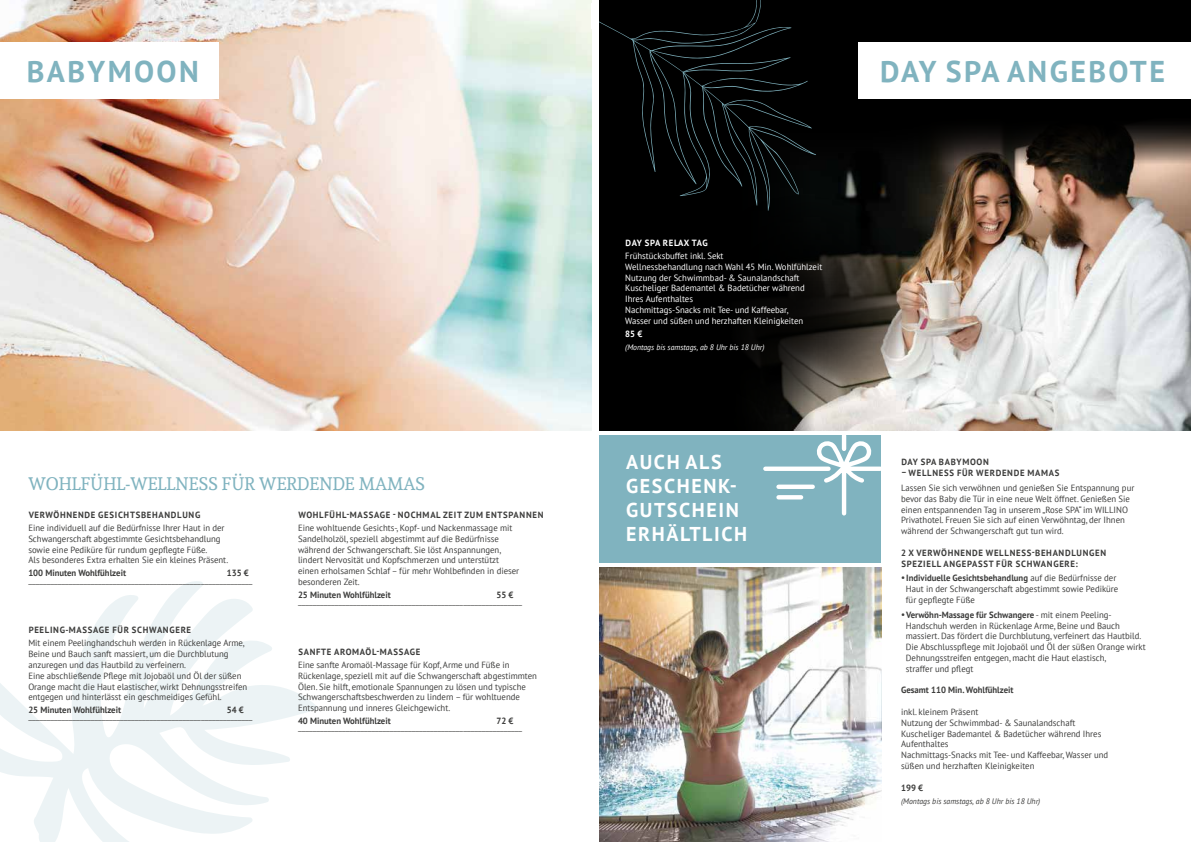
<style>
.page{position:relative;width:1191px;height:842px;background:#fff}
.page>*{position:absolute;margin:0;border:0;box-sizing:border-box;transform-origin:0 0}
.t1{font:700 30px "PT Sans";letter-spacing:.08em;color:#80b3bf}
.t2{font:700 20px/24px "PT Sans";letter-spacing:.08em;color:#fff}
.t3{font:18px "Andada";color:#80b3bf}
.t4{font:9px/10.8px "PT Sans";color:#3c3c3b}
.t5{font:700 9px/10.8px "PT Sans";letter-spacing:.08em;color:#3c3c3b}
.t6{font:9px/10.8px "PT Sans";color:#fff}
.t7{font:700 9px "PT Sans";color:#3c3c3b}
.t8{font:700 9px "PT Sans";letter-spacing:.05em;color:#fff}
.t9{font:italic 8px "PT Sans";color:#3c3c3b}
.t10{font:italic 8px "PT Sans";color:#fff}
.s1{font-weight:700}
</style>
<div class="page">
<div style="left:599px;top:0;width:592px;height:431px;background:#000"></div>
<img style="left:774px;top:125px;width:417px;height:306px">
<div style="left:858px;top:43px;width:333px;height:56px;background:#fff"></div>
<svg style="left:591px;top:0;width:225px;height:211px"></svg>
<svg style="left:0;top:581px;width:317px;height:261px"></svg>
<img style="left:0;top:0;width:591px;height:431px">
<div style="left:0;top:43px;width:218px;height:56px;background:#fff"></div>
<img style="left:599px;top:567px;width:282px;height:275px">
<div style="left:599px;top:435px;width:282px;height:128px;background:#80b3bf"></div>
<svg style="left:763px;top:435px;width:118px;height:81px"></svg>
<svg style="left:687px;top:195px;width:227px;height:217px"></svg>
<div style="left:591px;top:3px;width:8px;height:26px;background:#fff"></div>
<h1 class="t1" style="left:27px;top:52px;width:174px">BABYMOON</h1>
<h3 class="t3" style="left:28px;top:473px;width:398px">WOHLFÜHL-WELLNESS FÜR WERDENDE MAMAS</h3>
<p class="t5" style="left:298px;top:509px;width:246px">WOHLFÜHL-MASSAGE - NOCHMAL ZEIT ZUM ENTSPANNEN</p>
<p class="t4" style="left:298px;top:522px;width:223px">Eine wohltuende Gesichts-, Kopf- und Nackenmassage mit Sandelholzöl, speziell abgestimmt auf die Bedürfnisse während der Schwangerschaft. Sie löst Anspannungen, lindert Nervosität und Kopfschmerzen und unterstützt einen erholsamen Schlaf – für mehr Wohlbefinden in dieser besonderen Zeit.</p>
<p class="t7" style="left:298px;top:589px;width:94px">25 Minuten Wohlfühlzeit</p>
<p class="t5" style="left:496px;top:589px;width:19px">55 €</p>
<p class="t4" style="left:298px;top:595px;width:225px">_____________________________________________________________</p>
<p class="t5" style="left:29px;top:509px;width:173px">VERWÖHNENDE GESICHTSBEHANDLUNG</p>
<p class="t4" style="left:28px;top:522px;width:201px">Eine individuell auf die Bedürfnisse Ihrer Haut in der Schwangerschaft abgestimmte Gesichtsbehandlung sowie eine Pediküre für rundum gepflegte Füße.<br>Als besonderes Extra erhalten Sie ein kleines Präsent.</p>
<p class="t7" style="left:28px;top:567px;width:99px">100 Minuten Wohlfühlzeit</p>
<p class="t5" style="left:227px;top:568px;width:24px">135 €</p>
<p class="t4" style="left:28px;top:574px;width:225px">_____________________________________________________________</p>
<p class="t5" style="left:29px;top:624px;width:164px">PEELING-MASSAGE FÜR SCHWANGERE</p>
<p class="t4" style="left:28px;top:637px;width:220px">Mit einem Peelinghandschuh werden in Rückenlage Arme, Beine und Bauch sanft massiert, um die Durchblutung anzuregen und das Hautbild zu verfeinern.<br>Eine abschließende Pflege mit Jojobaöl und Öl der süßen Orange macht die Haut elastischer, wirkt Dehnungsstreifen entgegen und hinterlässt ein geschmeidiges Gefühl.</p>
<p class="t7" style="left:28px;top:704px;width:94px">25 Minuten Wohlfühlzeit</p>
<p class="t5" style="left:227px;top:704px;width:19px">54 €</p>
<p class="t4" style="left:28px;top:710px;width:225px">_____________________________________________________________</p>
<p class="t5" style="left:298px;top:646px;width:124px">SANFTE AROMAÖL-MASSAGE</p>
<p class="t4" style="left:298px;top:659px;width:240px">Eine sanfte Aromaöl-Massage für Kopf, Arme und Füße in Rückenlage, speziell mit auf die Schwangerschaft abgestimmten Ölen. Sie hilft, emotionale Spannungen zu lösen und typische Schwangerschaftsbeschwerden zu lindern – für wohltuende Entspannung und inneres Gleichgewicht.</p>
<p class="t7" style="left:298px;top:715px;width:94px">40 Minuten Wohlfühlzeit</p>
<p class="t5" style="left:496px;top:715px;width:19px">72 €</p>
<p class="t4" style="left:298px;top:721px;width:225px">_____________________________________________________________</p>
<h1 class="t1" style="left:880px;top:52px;width:286px">DAY SPA ANGEBOTE</h1>
<p class="t8" style="left:625px;top:237px;width:84px">DAY SPA RELAX TAG</p>
<p class="t6" style="left:625px;top:250px;width:198px">Frühstücksbuffet inkl. Sekt<br>Wellnessbehandlung nach Wahl 45 Min. Wohlfühlzeit Nutzung der Schwimmbad- &amp; Saunalandschaft Kuscheliger Bademantel &amp; Badetücher während Ihres Aufenthaltes<br>Nachmittags-Snacks mit Tee- und Kaffeebar,<br>Wasser und süßen und herzhaften Kleinigkeiten</p>
<p class="t8" style="left:625px;top:328px;width:19px">85 €</p>
<p class="t10" style="left:625px;top:342px;width:141px">(Montags bis samstags, ab 8 Uhr bis 18 Uhr)</p>
<h2 class="t2" style="left:626px;top:450px;width:123px">AUCH ALS<br>GESCHENK-<br>GUTSCHEIN<br>ERHÄLTLICH</h2>
<p class="t5" style="left:901px;top:457px;width:89px">DAY SPA BABYMOON</p>
<p class="t5" style="left:901px;top:467px;width:160px">– WELLNESS FÜR WERDENDE MAMAS</p>
<p class="t4" style="left:901px;top:482px;width:235px">Lassen Sie sich verwöhnen und genießen Sie Entspannung pur bevor das Baby die Tür in eine neue Welt öffnet. Genießen Sie einen entspannenden Tag in unserem „Rose SPA“ im WILLINO Privathotel. Freuen Sie sich auf einen Verwöhntag, der Ihnen während der Schwangerschaft gut tun wird.</p>
<p class="t5" style="left:901px;top:547px;width:206px">2 X VERWÖHNENDE WELLNESS-BEHANDLUNGEN<br>SPEZIELL ANGEPASST FÜR SCHWANGERE:</p>
<p class="t4" style="left:906px;top:573px;width:214px;text-indent:-5px">•<span class="s1">Individuelle Gesichtsbehandlung</span> auf die Bedürfnisse der<br>Haut in der Schwangerschaft abgestimmt sowie Pediküre für gepflegte Füße</p>
<p class="t4" style="left:906px;top:609px;width:241px;text-indent:-5px">•<span class="s1">Verwöhn-Massage für Schwangere</span> - mit einem Peeling-Handschuh werden in Rückenlage Arme, Beine und Bauch massiert. Das fördert die Durchblutung, verfeinert das Hautbild.<br>Die Abschlusspflege mit Jojobaöl und Öl der süßen Orange wirkt Dehnungsstreifen entgegen, macht die Haut elastisch,<br>straffer und pflegt</p>
<p class="t7" style="left:901px;top:684px;width:114px">Gesamt 110 Min. Wohlfühlzeit</p>
<p class="t4" style="left:901px;top:706px;width:208px">inkl. kleinem Präsent<br>Nutzung der Schwimmbad- &amp; Saunalandschaft Kuscheliger Bademantel &amp; Badetücher während Ihres Aufenthaltes<br>Nachmittags-Snacks mit Tee- und Kaffeebar, Wasser und süßen und herzhaften Kleinigkeiten</p>
<p class="t5" style="left:901px;top:782px;width:24px">199 €</p>
<p class="t9" style="left:901px;top:796px;width:141px">(Montags bis samstags, ab 8 Uhr bis 18 Uhr)</p>
</div>
